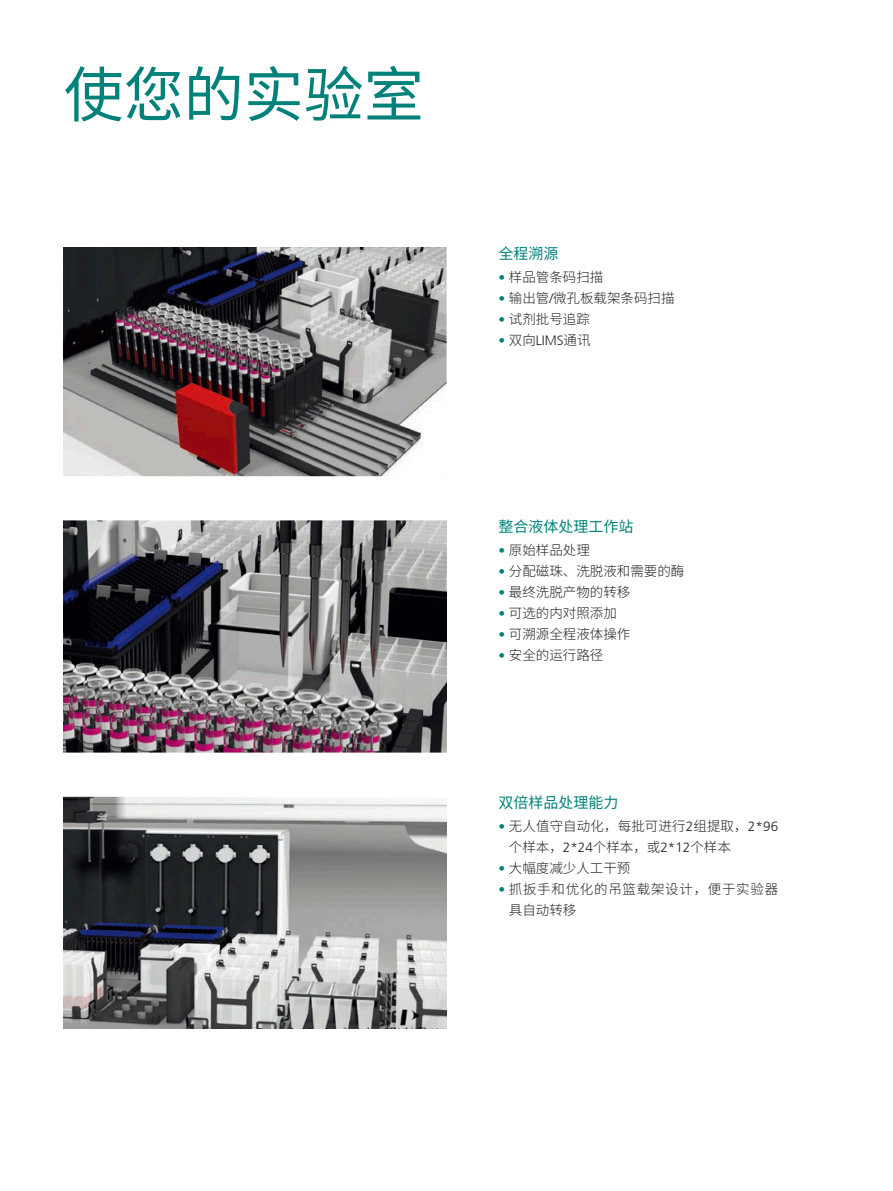
<style>
.page{position:relative;width:893px;height:1191px;background:#fff}
.page>*{position:absolute;margin:0;border:0;box-sizing:border-box;transform-origin:0 0}
.t1{font:60px "Source Han Sans CN";color:#00827a}
.t2{font:15px "Source Han Sans CN";color:#00827a}
.t3{font:300 13.5px/21px "Source Han Sans CN";color:#231f20}
.t4{font:300 13.5px/21px "Source Han Sans CN";letter-spacing:.055em;color:#231f20}
.s1{font-family:"Frutiger CE";color:#00827a}
.s2{font-family:"Frutiger CE"}
</style>
<div class="page">
<img style="left:64px;top:247px;width:382px;height:230px">
<img style="left:64px;top:521px;width:382px;height:231px">
<img style="left:64px;top:796px;width:382px;height:232px">
<p class="t1" style="left:64px;top:61px;width:362px">使您的实验室</p>
<p class="t2" style="left:498px;top:245px;width:61px">全程溯源</p>
<p class="t3" style="left:498px;top:266px;width:107px"><span class="s1">•</span> 样品管条码扫描</p>
<p class="t3" style="left:498px;top:287px;width:178px"><span class="s1">•</span> 输出管<span class="s2">/</span>微孔板载架条码扫描</p>
<p class="t3" style="left:498px;top:308px;width:93px"><span class="s1">•</span> 试剂批号追踪</p>
<p class="t3" style="left:498px;top:329px;width:94px"><span class="s1">•</span> 双向<span class="s2">LIMS</span>通讯</p>
<p class="t2" style="left:498px;top:518px;width:136px">整合液体处理工作站</p>
<p class="t3" style="left:498px;top:540px;width:93px"><span class="s1">•</span> 原始样品处理</p>
<p class="t3" style="left:498px;top:561px;width:188px"><span class="s1">•</span> 分配磁珠、洗脱液和需要的酶</p>
<p class="t3" style="left:498px;top:582px;width:134px"><span class="s1">•</span> 最终洗脱产物的转移</p>
<p class="t3" style="left:498px;top:603px;width:120px"><span class="s1">•</span> 可选的内对照添加</p>
<p class="t3" style="left:498px;top:624px;width:134px"><span class="s1">•</span> 可溯源全程液体操作</p>
<p class="t3" style="left:498px;top:645px;width:107px"><span class="s1">•</span> 安全的运行路径</p>
<p class="t2" style="left:498px;top:793px;width:121px">双倍样品处理能力</p>
<p class="t3" style="left:509px;top:815px;width:271px;text-indent:-11px"><span class="s1">•</span> 无人值守自动化，每批可进行<span class="s2">2</span>组提取，<span class="s2">2*96</span>个样本，<span class="s2">2*24</span>个样本，或<span class="s2">2*12</span>个样本</p>
<p class="t3" style="left:498px;top:857px;width:134px"><span class="s1">•</span> 大幅度减少人工干预</p>
<p class="t4" style="left:509px;top:878px;width:271px;text-indent:-11px"><span class="s1">•</span> 抓扳手和优化的吊篮载架设计，便于实验器具自动转移</p>
</div>
